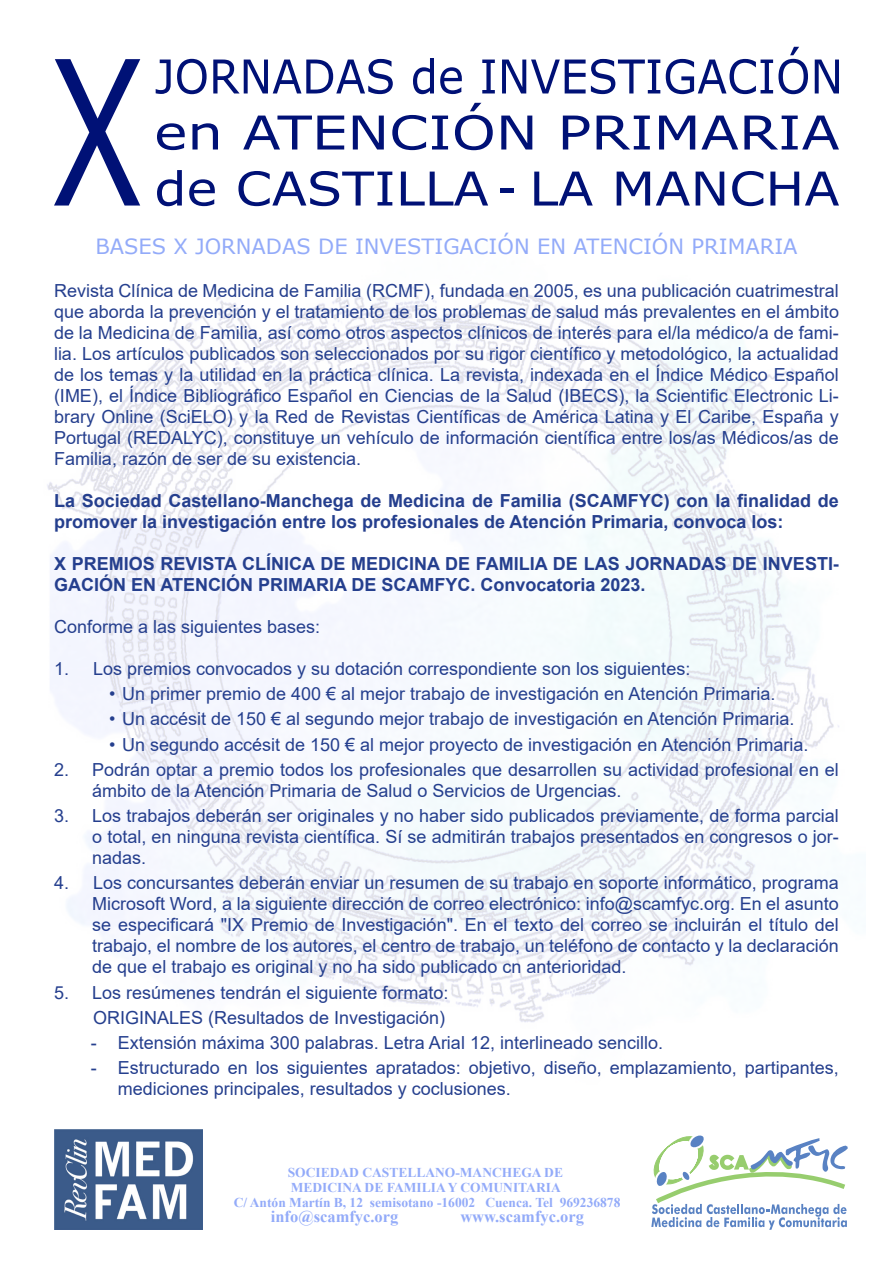
<style>
.page{position:relative;width:893px;height:1263px;background:#fff}
.page>*{position:absolute;margin:0;border:0;box-sizing:border-box;transform-origin:0 0}
.t1{font:21px "MS Reference Sans Serif";color:#93abf9}
.t2{font:18px/21px "Arial";color:#253f8e;text-align:justify}
.t3{font:700 18px/21px "Arial";color:#253f8e}
.t4{font:700 16.5px "Times New Roman";color:#93abf9}
.t5{font:700 13.5px/15px "Times New Roman";color:#93abf9;text-align:center}
</style>
<div class="page">
<svg style="left:651px;top:1135px;width:197px;height:95px"></svg>
<img style="left:54px;top:1129px;width:148px;height:101px">
<img style="left:47px;top:286px;width:792px;height:736px">
<hr style="left:500px;top:189px;width:14px;height:4px;background:#001176">
<svg style="left:156px;top:60px;width:15px;height:34px"></svg>
<svg style="left:177px;top:59px;width:30px;height:35px"></svg>
<svg style="left:213px;top:59px;width:180px;height:35px"></svg>
<svg style="left:413px;top:58px;width:21px;height:36px"></svg>
<svg style="left:440px;top:67px;width:22px;height:27px"></svg>
<svg style="left:482px;top:60px;width:13px;height:33px"></svg>
<svg style="left:502px;top:59px;width:158px;height:35px"></svg>
<svg style="left:666px;top:47px;width:142px;height:47px"></svg>
<svg style="left:815px;top:60px;width:24px;height:33px"></svg>
<svg style="left:157px;top:123px;width:28px;height:27px"></svg>
<svg style="left:192px;top:123px;width:26px;height:26px"></svg>
<svg style="left:243px;top:116px;width:101px;height:33px"></svg>
<svg style="left:353px;top:116px;width:31px;height:33px"></svg>
<svg style="left:392px;top:115px;width:34px;height:35px"></svg>
<svg style="left:432px;top:116px;width:16px;height:33px"></svg>
<svg style="left:455px;top:103px;width:38px;height:47px"></svg>
<svg style="left:501px;top:116px;width:31px;height:33px"></svg>
<svg style="left:563px;top:116px;width:26px;height:33px"></svg>
<svg style="left:597px;top:116px;width:53px;height:33px"></svg>
<svg style="left:659px;top:116px;width:36px;height:33px"></svg>
<svg style="left:701px;top:116px;width:37px;height:33px"></svg>
<svg style="left:744px;top:116px;width:95px;height:33px"></svg>
<svg style="left:157px;top:170px;width:25px;height:36px"></svg>
<svg style="left:189px;top:179px;width:26px;height:27px"></svg>
<svg style="left:238px;top:171px;width:154px;height:35px"></svg>
<svg style="left:401px;top:172px;width:87px;height:34px"></svg>
<svg style="left:534px;top:172px;width:59px;height:34px"></svg>
<svg style="left:617px;top:172px;width:33px;height:34px"></svg>
<svg style="left:656px;top:172px;width:34px;height:34px"></svg>
<svg style="left:696px;top:172px;width:28px;height:34px"></svg>
<svg style="left:732px;top:171px;width:31px;height:35px"></svg>
<svg style="left:770px;top:172px;width:29px;height:34px"></svg>
<svg style="left:805px;top:172px;width:34px;height:34px"></svg>
<svg style="left:54px;top:59px;width:86px;height:147px"></svg>
<p class="t1" style="left:95px;top:233px;width:704px">BASES X JORNADAS DE INVESTIGACIÓN EN ATENCIÓN PRIMARIA</p>
<p class="t2" style="left:54px;top:280px;width:786px">Revista Clínica de Medicina de Familia (RCMF), fundada en 2005, es una publicación cuatrimestral que aborda la prevención y el tratamiento de los problemas de salud más prevalentes en el ámbito de la Medicina de Familia, así como otros aspectos clínicos de interés para el/la médico/a de fami&shy;lia. Los artículos publicados son seleccionados por su rigor científico y metodológico, la actualidad de los temas y la utilidad en la práctica clínica. La revista, indexada en el Índice Médico Español (IME), el Índice Bibliográfico Español en Ciencias de la Salud (IBECS), la Scientific Electronic Li&shy;brary Online (SciELO) y la Red de Revistas Científicas de América Latina y El Caribe, España y Portugal (REDALYC), constituye un vehículo de información científica entre los/as Médicos/as de Familia, razón de ser de su existencia.</p>
<p class="t3" style="left:54px;top:490px;width:786px">La Sociedad Castellano-Manchega de Medicina de Familia (SCAMFYC) con la finalidad de promover la investigación entre los profesionales de Atención Primaria, convoca los:</p>
<p class="t3" style="left:54px;top:553px;width:786px">X PREMIOS REVISTA CLÍNICA DE MEDICINA DE FAMILIA DE LAS JORNADAS DE INVESTI-<br>GACIÓN EN ATENCIÓN PRIMARIA DE SCAMFYC. Convocatoria 2023.</p>
<p class="t2" style="left:54px;top:616px;width:268px">Conforme a las siguientes bases:</p>
<p class="t2" style="left:54px;top:658px;width:638px">1. Los premios convocados y su dotación correspondiente son los siguientes:</p>
<p class="t2" style="left:109px;top:683px;width:668px">• Un primer premio de 400 € al mejor trabajo de investigación en Atención Primaria.</p>
<p class="t2" style="left:109px;top:708px;width:687px">• Un accésit de 150 € al segundo mejor trabajo de investigación en Atención Primaria.</p>
<p class="t2" style="left:109px;top:734px;width:701px">• Un segundo accésit de 150 € al mejor proyecto de investigación en Atención Primaria.</p>
<p class="t2" style="left:92px;top:759px;width:748px;text-indent:-38px">2. Podrán optar a premio todos los profesionales que desarrollen su actividad profesional en el ámbito de la Atención Primaria de Salud o Servicios de Urgencias.</p>
<p class="t2" style="left:92px;top:805px;width:748px;text-indent:-38px">3. Los trabajos deberán ser originales y no haber sido publicados previamente, de forma parcial o total, en ninguna revista científica. Sí se admitirán trabajos presentados en congresos o jor&shy;nadas.</p>
<p class="t2" style="left:92px;top:872px;width:748px;text-indent:-38px">4. Los concursantes deberán enviar un resumen de su trabajo en soporte informático, programa Microsoft Word, a la siguiente dirección de correo electrónico: info@scamfyc.org. En el asunto se especificará "IX Premio de Investigación". En el texto del correo se incluirán el título del trabajo, el nombre de los autores, el centro de trabajo, un teléfono de contacto y la declaración de que el trabajo es original y no ha sido publicado cn anterioridad.</p>
<p class="t2" style="left:54px;top:982px;width:396px">5. Los resúmenes tendrán el siguiente formato:</p>
<p class="t2" style="left:93px;top:1007px;width:354px">ORIGINALES (Resultados de Investigación)</p>
<p class="t2" style="left:91px;top:1032px;width:574px">- Extensión máxima 300 palabras. Letra Arial 12, interlineado sencillo.</p>
<p class="t2" style="left:118px;top:1057px;width:723px;text-indent:-27px">- Estructurado en los siguientes apratados: objetivo, diseño, emplazamiento, partipantes, mediciones principales, resultados y coclusiones.</p>
<p class="t5" style="left:234px;top:1165px;width:388px">SOCIEDAD CASTELLANO-MANCHEGA DE<br>MEDICINA DE FAMILIA Y COMUNITARIA<br>C/ Antón Martín B, 12 semisotano -16002 Cuenca. Tel 969236878</p>
<p class="t4" style="left:271px;top:1205px;width:129px">info@scamfyc.org</p>
<p class="t4" style="left:460px;top:1205px;width:125px">www.scamfyc.org</p>
</div>
